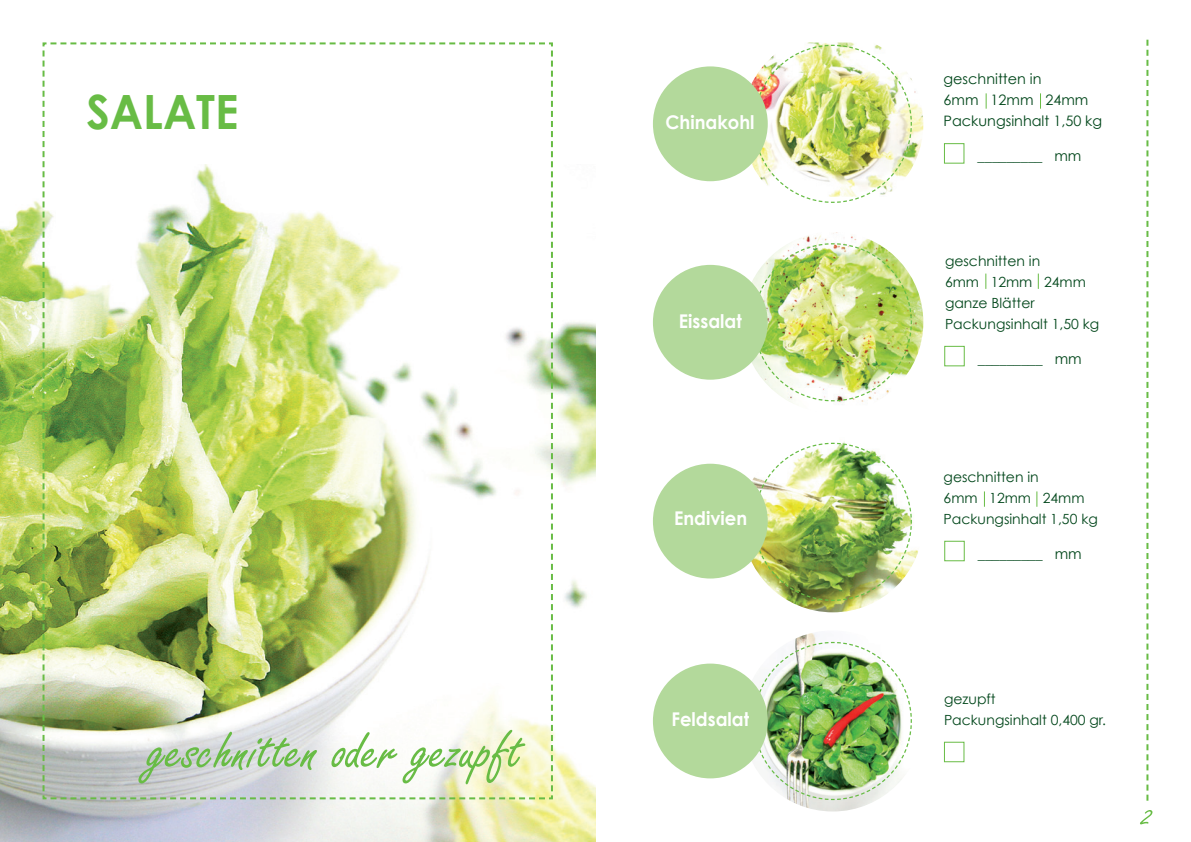
<style>
.page{position:relative;width:1191px;height:842px;background:#fff}
.page>*{position:absolute;margin:0;border:0;box-sizing:border-box;transform-origin:0 0}
.t1{font:60px "Freestyle Script";color:#68bc45}
.t2{font:700 47.2px "Century Gothic";color:#68bc45;scale:.95 1}
.t3{font:700 18.9px "Century Gothic";color:#fff;scale:.95 1}
.t4{font:14.4px "Century Gothic";color:#00461a}
.t5{font:14px "Century Gothic";color:#00461a}
</style>
<div class="page">
<img style="left:0;top:201px;width:595px;height:641px">
<img style="left:42px;top:42px;width:512px;height:758px">
<svg style="left:984px;top:491px;width:1px;height:16px"></svg>
<svg style="left:1036px;top:491px;width:1px;height:16px"></svg>
<img style="left:742px;top:630px;width:181px;height:181px;border-radius:91px">
<img style="left:753px;top:641px;width:159px;height:160px">
<div style="left:653px;top:664px;width:114px;height:114px;background:#b3d99b;border-radius:50%"></div>
<div style="left:944px;top:742px;width:20px;height:20px;border:1px solid #68bc45"></div>
<img style="left:742px;top:441px;width:176px;height:171px">
<img style="left:753px;top:442px;width:159px;height:159px">
<div style="left:653px;top:464px;width:114px;height:114px;background:#b3d99b;border-radius:50%"></div>
<svg style="left:985px;top:93px;width:1px;height:16px"></svg>
<svg style="left:1040px;top:93px;width:1px;height:16px"></svg>
<img style="left:742px;top:232px;width:181px;height:171px">
<img style="left:753px;top:243px;width:159px;height:159px">
<div style="left:653px;top:265px;width:114px;height:115px;background:#b3d99b;border-radius:50%"></div>
<img style="left:742px;top:43px;width:181px;height:129px">
<img style="left:753px;top:44px;width:159px;height:159px">
<div style="left:653px;top:66px;width:114px;height:115px;background:#b3d99b;border-radius:50%"></div>
<div style="left:944px;top:143px;width:20px;height:21px;border:1px solid #68bc45"></div>
<svg style="left:985px;top:274px;width:1px;height:15px"></svg>
<svg style="left:1037px;top:274px;width:1px;height:15px"></svg>
<svg style="left:1146px;top:40px;width:2px;height:761px"></svg>
<svg style="left:1140px;top:810px;width:12px;height:14px"></svg>
<div style="left:944px;top:346px;width:20px;height:20px;border:1px solid #68bc45"></div>
<div style="left:944px;top:541px;width:20px;height:20px;border:1px solid #68bc45"></div>
<p class="t2" style="left:86px;top:82px;width:162px">SALATE</p>
<p class="t1" style="left:149px;top:718px;width:375px">geschnitten oder gezupft</p>
<p class="t3" style="left:665px;top:110px;width:95px">Chinakohl</p>
<p class="t3" style="left:679px;top:309px;width:68px">Eissalat</p>
<p class="t3" style="left:674px;top:506px;width:78px">Endivien</p>
<p class="t4" style="left:943px;top:70px;width:99px">geschnitten in</p>
<p class="t4" style="left:943px;top:91px;width:146px">6mm 12mm 24mm</p>
<p class="t4" style="left:943px;top:112px;width:160px">Packungsinhalt 1,50 kg</p>
<p class="t4" style="left:977px;top:147px;width:105px">_________ mm</p>
<p class="t5" style="left:945px;top:252px;width:97px">geschnitten in</p>
<p class="t5" style="left:945px;top:273px;width:142px">6mm 12mm 24mm</p>
<p class="t5" style="left:945px;top:294px;width:91px">ganze Blätter</p>
<p class="t5" style="left:945px;top:315px;width:156px">Packungsinhalt 1,50 kg</p>
<p class="t4" style="left:978px;top:350px;width:105px">_________ mm</p>
<p class="t5" style="left:943px;top:468px;width:97px">geschnitten in</p>
<p class="t5" style="left:943px;top:489px;width:142px">6mm 12mm 24mm</p>
<p class="t5" style="left:943px;top:510px;width:156px">Packungsinhalt 1,50 kg</p>
<p class="t4" style="left:978px;top:545px;width:105px">_________ mm</p>
<p class="t5" style="left:944px;top:690px;width:53px">gezupft</p>
<p class="t3" style="left:671px;top:708px;width:83px">Feldsalat</p>
<p class="t5" style="left:944px;top:711px;width:163px">Packungsinhalt 0,400 gr.</p>
</div>
